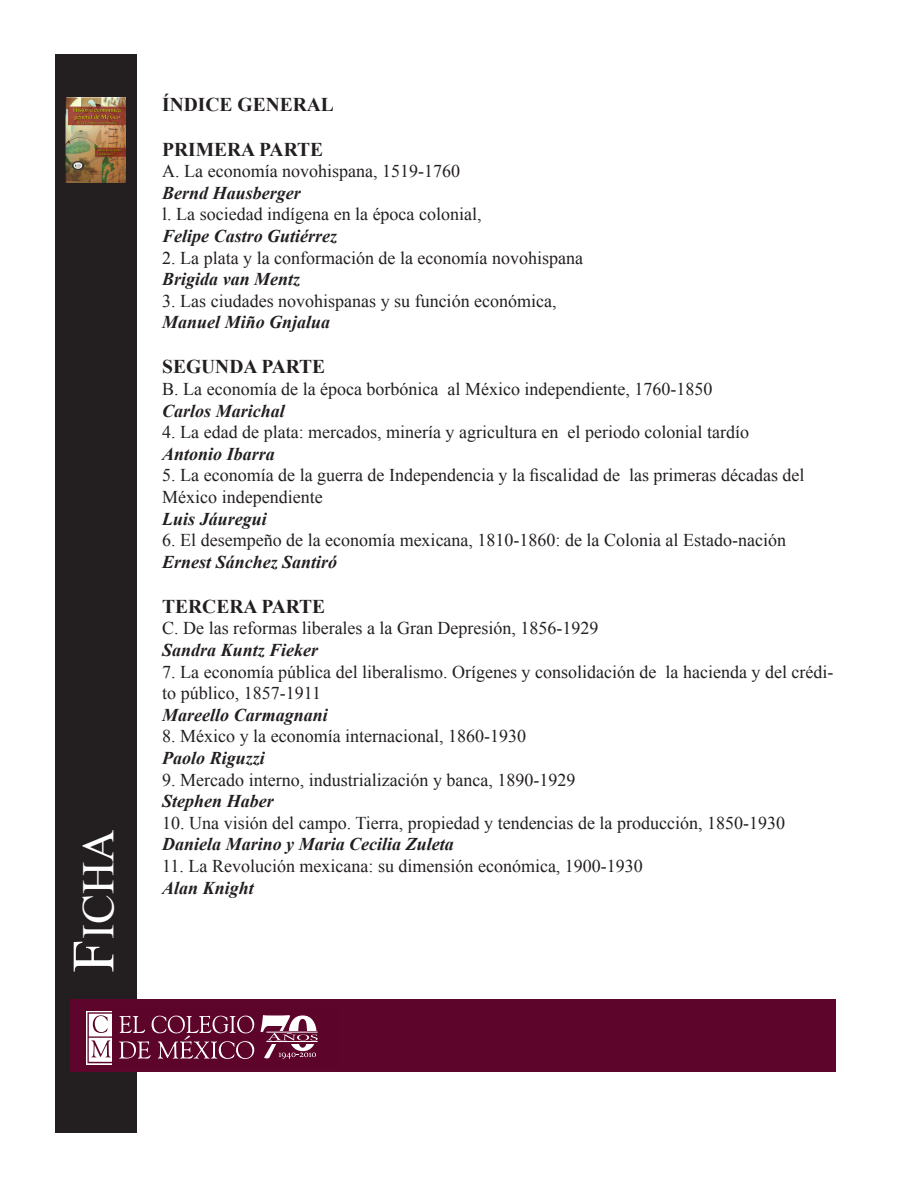
<style>
.page{position:relative;width:918px;height:1188px;background:#fff}
.page>*{position:absolute;margin:0;border:0;box-sizing:border-box;transform-origin:0 0}
.t1{font:45px "Times New Roman";color:#fff}
.stit2{font:700 19.5px "Times New Roman";color:#231f20}
.t2{font:18px/21.6px "Times New Roman";color:#231f20}
.Autor{font:italic 700 18px "Times New Roman";color:#231f20}
.s1{font-size:60px}
</style>
<div class="page">
<div style="left:55px;top:55px;width:82px;height:1078px;background:#231f20"></div>
<div style="left:70px;top:999px;width:765px;height:72px;background:#5e052c"></div>
<svg style="left:119px;top:1016px;width:135px;height:43px"></svg>
<svg style="left:86px;top:1011px;width:26px;height:53px"></svg>
<svg style="left:87px;top:1012px;width:25px;height:51px"></svg>
<svg style="left:261px;top:1015px;width:57px;height:44px"></svg>
<hr style="left:266px;top:1041px;width:52px;height:1px;background:#fcfbfc">
<hr style="left:266px;top:1032px;width:52px;height:1px;background:#fcfbfc">
<img style="left:66px;top:98px;width:60px;height:85px">
<h1 class="t1" style="left:68px;top:973px;width:145px;rotate:-90deg"><span class="s1">F</span>ICHA</h1>
<p class="stit2" style="left:162px;top:91px;width:173px">ÍNDICE GENERAL</p>
<p class="stit2" style="left:162px;top:136px;width:162px">PRIMERA PARTE</p>
<p class="t2" style="left:162px;top:160px;width:299px">A. La economía novohispana, 1519-1760</p>
<p class="Autor" style="left:162px;top:180px;width:140px">Bernd Hausberger</p>
<p class="t2" style="left:162px;top:203px;width:321px">l. La sociedad indígena en la época colonial,</p>
<p class="Autor" style="left:162px;top:223px;width:177px">Felipe Castro Gutiérrez</p>
<p class="t2" style="left:162px;top:246px;width:422px">2. La plata y la conformación de la economía novohispana</p>
<p class="Autor" style="left:162px;top:267px;width:140px">Brigida van Mentz</p>
<p class="t2" style="left:162px;top:290px;width:396px">3. Las ciudades novohispanas y su función económica,</p>
<p class="Autor" style="left:162px;top:310px;width:170px">Manuel Miño Gnjalua</p>
<p class="stit2" style="left:162px;top:353px;width:165px">SEGUNDA PARTE</p>
<p class="t2" style="left:162px;top:378px;width:552px">B. La economía de la época borbónica al México independiente, 1760-1850</p>
<p class="Autor" style="left:162px;top:398px;width:124px">Carlos Marichal</p>
<p class="t2" style="left:162px;top:421px;width:588px">4. La edad de plata: mercados, minería y agricultura en el periodo colonial tardío</p>
<p class="Autor" style="left:162px;top:441px;width:114px">Antonio Ibarra</p>
<p class="t2" style="left:162px;top:464px;width:644px">5. La economía de la guerra de Independencia y la fiscalidad de las primeras décadas del<br>México independiente</p>
<p class="Autor" style="left:162px;top:506px;width:106px">Luis Jáuregui</p>
<p class="t2" style="left:162px;top:529px;width:625px">6. El desempeño de la economía mexicana, 1810-1860: de la Colonia al Estado-nación</p>
<p class="Autor" style="left:162px;top:549px;width:177px">Ernest Sánchez Santiró</p>
<p class="stit2" style="left:162px;top:593px;width:165px">TERCERA PARTE</p>
<p class="t2" style="left:162px;top:617px;width:438px">C. De las reformas liberales a la Gran Depresión, 1856-1929</p>
<p class="Autor" style="left:162px;top:637px;width:158px">Sandra Kuntz Fieker</p>
<p class="t2" style="left:162px;top:660px;width:673px">7. La economía pública del liberalismo. Orígenes y consolidación de la hacienda y del crédi&shy;to público, 1857-1911</p>
<p class="Autor" style="left:162px;top:702px;width:167px">Mareello Carmagnani</p>
<p class="t2" style="left:162px;top:725px;width:365px">8. México y la economía internacional, 1860-1930</p>
<p class="Autor" style="left:162px;top:745px;width:104px">Paolo Riguzzi</p>
<p class="t2" style="left:162px;top:768px;width:415px">9. Mercado interno, industrialización y banca, 1890-1929</p>
<p class="Autor" style="left:162px;top:789px;width:113px">Stephen Haber</p>
<p class="t2" style="left:162px;top:812px;width:624px">10. Una visión del campo. Tierra, propiedad y tendencias de la producción, 1850-1930</p>
<p class="Autor" style="left:162px;top:832px;width:293px">Daniela Marino y Maria Cecilia Zuleta</p>
<p class="t2" style="left:162px;top:855px;width:482px">11. La Revolución mexicana: su dimensión económica, 1900-1930</p>
<p class="Autor" style="left:162px;top:875px;width:93px">Alan Knight</p>
</div>
